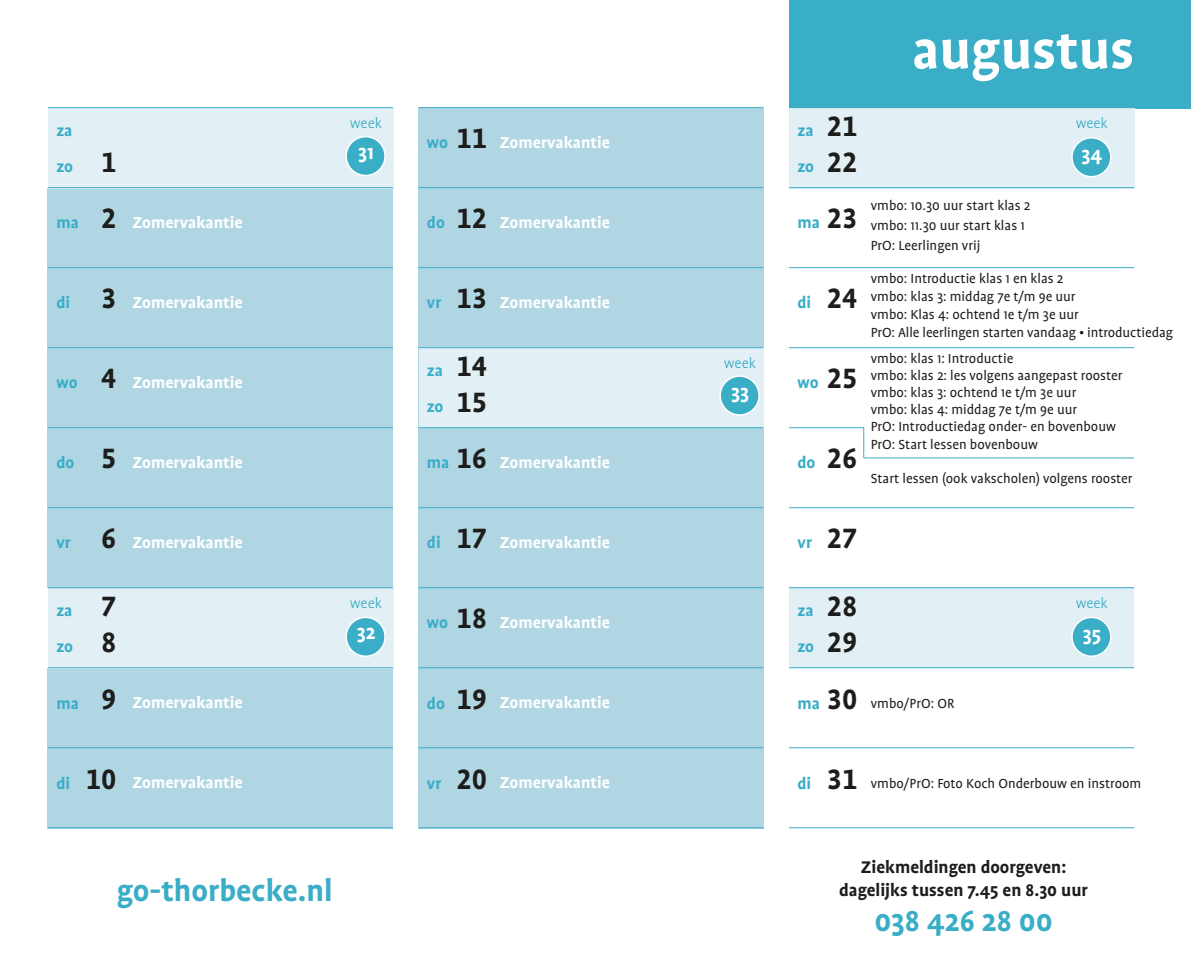
<style>
.page{position:relative;width:1191px;height:964px;background:#fff}
.page>*{position:absolute;margin:0;border:0;box-sizing:border-box;transform-origin:0 0}
.t1{font:700 60px "Profile";color:#fff}
.t2{font:700 33.8px "Profile";color:#3aadc7}
.t3{font:700 32.8px "Profile";color:#3aadc7}
.t4{font:700 21.8px "Profile";color:#fff}
.t5{font:700 19.2px/23.2px "Profile";color:#1d1d1b;text-align:center}
.t6{font:700 18px "Profile";color:#fff}
.t7{font:700 18px/36px "Profile";color:#3aadc7}
.t8{font:300 16px "Profile";color:#3aadc7}
.t9{font:15px/17.2px "Profile";color:#1d1d1b}
.s1{font-family:"Profile NO";font-size:32px;color:#1d1d1b}
</style>
<div class="page">
<div style="left:48px;top:188px;width:345px;height:399px;background:#b1d6e3"></div>
<div style="left:48px;top:668px;width:345px;height:161px;background:#b1d6e3"></div>
<div style="left:418px;top:108px;width:345px;height:720px;background:#b1d6e3"></div>
<div style="left:789px;top:0;width:402px;height:108px;background:#3aadc7"></div>
<div style="left:789px;top:108px;width:345px;height:80px;background:#e2eff5"></div>
<div style="left:419px;top:348px;width:344px;height:80px;background:#e2eff5"></div>
<div style="left:789px;top:587px;width:345px;height:81px;background:#e2eff5"></div>
<div style="left:48px;top:588px;width:345px;height:80px;background:#e2eff5"></div>
<div style="left:48px;top:108px;width:345px;height:80px;background:#e2eff5"></div>
<div style="left:346px;top:137px;width:39px;height:39px;background:#3aadc7;border-radius:50%"></div>
<div style="left:345px;top:136px;width:41px;height:40px;border:2px solid #fff;border-radius:50%"></div>
<div style="left:346px;top:617px;width:39px;height:39px;background:#3aadc7;border-radius:50%"></div>
<div style="left:345px;top:616px;width:41px;height:41px;border:2px solid #fff;border-radius:50%"></div>
<div style="left:720px;top:376px;width:39px;height:39px;background:#3aadc7;border-radius:50%"></div>
<div style="left:719px;top:375px;width:41px;height:41px;border:2px solid #fff;border-radius:50%"></div>
<div style="left:1072px;top:138px;width:38px;height:39px;background:#3aadc7;border-radius:50%"></div>
<div style="left:1071px;top:137px;width:40px;height:40px;border:2px solid #fff;border-radius:50%"></div>
<div style="left:1072px;top:617px;width:38px;height:39px;background:#3aadc7;border-radius:50%"></div>
<div style="left:1071px;top:616px;width:40px;height:41px;border:2px solid #fff;border-radius:50%"></div>
<hr style="left:48px;top:107px;width:345px;height:1px;background:#3aadc7">
<hr style="left:48px;top:187px;width:345px;height:1px;background:#3aadc7">
<hr style="left:48px;top:267px;width:345px;height:1px;background:#3aadc7">
<hr style="left:48px;top:347px;width:345px;height:1px;background:#3aadc7">
<hr style="left:48px;top:427px;width:345px;height:1px;background:#3aadc7">
<hr style="left:48px;top:507px;width:345px;height:1px;background:#3aadc7">
<hr style="left:48px;top:587px;width:345px;height:1px;background:#3aadc7">
<hr style="left:48px;top:667px;width:345px;height:1px;background:#3aadc7">
<hr style="left:48px;top:747px;width:345px;height:1px;background:#3aadc7">
<hr style="left:48px;top:827px;width:345px;height:1px;background:#3aadc7">
<hr style="left:418px;top:107px;width:345px;height:1px;background:#3aadc7">
<hr style="left:418px;top:187px;width:345px;height:1px;background:#3aadc7">
<hr style="left:418px;top:267px;width:345px;height:1px;background:#3aadc7">
<hr style="left:418px;top:347px;width:345px;height:1px;background:#3aadc7">
<hr style="left:418px;top:427px;width:345px;height:1px;background:#3aadc7">
<hr style="left:418px;top:507px;width:345px;height:1px;background:#3aadc7">
<hr style="left:418px;top:587px;width:345px;height:1px;background:#3aadc7">
<hr style="left:418px;top:667px;width:345px;height:1px;background:#3aadc7">
<hr style="left:418px;top:747px;width:345px;height:1px;background:#3aadc7">
<hr style="left:418px;top:827px;width:345px;height:1px;background:#3aadc7">
<hr style="left:789px;top:187px;width:345px;height:1px;background:#3aadc7">
<hr style="left:789px;top:267px;width:345px;height:1px;background:#3aadc7">
<hr style="left:789px;top:347px;width:345px;height:1px;background:#3aadc7">
<hr style="left:789px;top:427px;width:345px;height:1px;background:#3aadc7">
<hr style="left:789px;top:507px;width:345px;height:1px;background:#3aadc7">
<hr style="left:789px;top:587px;width:345px;height:1px;background:#3aadc7">
<hr style="left:789px;top:667px;width:345px;height:1px;background:#3aadc7">
<hr style="left:789px;top:747px;width:345px;height:1px;background:#3aadc7">
<hr style="left:789px;top:827px;width:345px;height:1px;background:#3aadc7">
<div style="left:864px;top:356px;width:305px;height:134px;background:#fff"></div>
<hr style="left:863px;top:457px;width:271px;height:1px;background:#3aadc7">
<hr style="left:863px;top:428px;width:1px;height:30px;background:#3aadc7">
<h1 class="t1" style="left:912px;top:18px;width:224px">augustus</h1>
<p class="t7" style="left:56px;top:113px;width:61px">za<br>zo <span class="s1">1</span></p>
<p class="t7" style="left:56px;top:205px;width:62px">ma <span class="s1">2</span></p>
<p class="t6" style="left:132px;top:213px;width:112px">Zomervakantie</p>
<p class="t7" style="left:56px;top:285px;width:62px">di <span class="s1">3</span></p>
<p class="t6" style="left:132px;top:293px;width:112px">Zomervakantie</p>
<p class="t7" style="left:56px;top:365px;width:61px">wo <span class="s1">4</span></p>
<p class="t6" style="left:132px;top:373px;width:112px">Zomervakantie</p>
<p class="t7" style="left:56px;top:445px;width:62px">do <span class="s1">5</span></p>
<p class="t6" style="left:132px;top:453px;width:112px">Zomervakantie</p>
<p class="t8" style="left:350px;top:115px;width:33px">week</p>
<h3 class="t4" style="left:358px;top:141px;width:17px">31</h3>
<p class="t7" style="left:427px;top:125px;width:61px">wo <span class="s1">11</span></p>
<p class="t6" style="left:500px;top:133px;width:112px">Zomervakantie</p>
<p class="t7" style="left:427px;top:205px;width:61px">do <span class="s1">12</span></p>
<p class="t6" style="left:500px;top:213px;width:112px">Zomervakantie</p>
<p class="t7" style="left:427px;top:285px;width:62px">vr <span class="s1">13</span></p>
<p class="t6" style="left:500px;top:293px;width:112px">Zomervakantie</p>
<p class="t7" style="left:427px;top:353px;width:61px">za <span class="s1">14 </span>zo <span class="s1">15</span></p>
<p class="t7" style="left:427px;top:445px;width:62px">ma <span class="s1">16</span></p>
<p class="t6" style="left:500px;top:453px;width:112px">Zomervakantie</p>
<p class="t8" style="left:724px;top:355px;width:33px">week</p>
<h3 class="t4" style="left:731px;top:381px;width:19px">33</h3>
<p class="t7" style="left:797px;top:113px;width:61px">za <span class="s1">21 </span>zo <span class="s1">22</span></p>
<p class="t7" style="left:797px;top:205px;width:62px">ma <span class="s1">23</span></p>
<p class="t7" style="left:797px;top:285px;width:62px">di <span class="s1">24</span></p>
<p class="t7" style="left:797px;top:365px;width:61px">wo <span class="s1">25</span></p>
<p class="t7" style="left:797px;top:445px;width:61px">do <span class="s1">26</span></p>
<p class="t8" style="left:1076px;top:115px;width:33px">week</p>
<h3 class="t4" style="left:1081px;top:143px;width:22px">34</h3>
<p class="t9" style="left:870px;top:195px;width:161px;line-height:20px">vmbo: 10.30 uur start klas 2 vmbo: 11.30 uur start klas 1<br>PrO: Leerlingen vrij</p>
<p class="t9" style="left:870px;top:269px;width:304px;line-height:18px">vmbo: Introductie klas 1 en klas 2<br>vmbo: klas 3: middag 7e t/m 9e uur<br>vmbo: Klas 4: ochtend 1e t/m 3e uur<br>PrO: Alle leerlingen starten vandaag • introductiedag</p>
<p class="t9" style="left:870px;top:350px;width:253px">vmbo: klas 1: Introductie<br>vmbo: klas 2: les volgens aangepast rooster vmbo: klas 3: ochtend 1e t/m 3e uur<br>vmbo: klas 4: middag 7e t/m 9e uur<br>PrO: Introductiedag onder- en bovenbouw PrO: Start lessen bovenbouw</p>
<p class="t9" style="left:870px;top:470px;width:263px">Start lessen (ook vakscholen) volgens rooster</p>
<p class="t7" style="left:56px;top:525px;width:62px">vr <span class="s1">6</span></p>
<p class="t6" style="left:132px;top:533px;width:112px">Zomervakantie</p>
<p class="t7" style="left:427px;top:525px;width:62px">di <span class="s1">17</span></p>
<p class="t6" style="left:500px;top:533px;width:112px">Zomervakantie</p>
<p class="t7" style="left:797px;top:525px;width:62px">vr <span class="s1">27</span></p>
<p class="t7" style="left:56px;top:593px;width:61px">za <span class="s1">7 </span>zo <span class="s1">8</span></p>
<p class="t7" style="left:56px;top:685px;width:62px">ma <span class="s1">9</span></p>
<p class="t6" style="left:132px;top:693px;width:112px">Zomervakantie</p>
<p class="t8" style="left:350px;top:595px;width:33px">week</p>
<h3 class="t4" style="left:357px;top:621px;width:20px">32</h3>
<p class="t7" style="left:427px;top:605px;width:61px">wo <span class="s1">18</span></p>
<p class="t6" style="left:500px;top:613px;width:112px">Zomervakantie</p>
<p class="t7" style="left:427px;top:685px;width:62px">do <span class="s1">19</span></p>
<p class="t6" style="left:500px;top:693px;width:112px">Zomervakantie</p>
<p class="t7" style="left:797px;top:593px;width:61px">za <span class="s1">28 </span>zo <span class="s1">29</span></p>
<p class="t7" style="left:797px;top:685px;width:62px">ma <span class="s1">30</span></p>
<p class="t9" style="left:870px;top:695px;width:85px">vmbo/PrO: OR</p>
<p class="t8" style="left:1076px;top:595px;width:33px">week</p>
<h3 class="t4" style="left:1082px;top:623px;width:20px">35</h3>
<p class="t7" style="left:56px;top:765px;width:62px">di <span class="s1">10</span></p>
<p class="t6" style="left:132px;top:773px;width:112px">Zomervakantie</p>
<p class="t7" style="left:427px;top:765px;width:62px">vr <span class="s1">20</span></p>
<p class="t6" style="left:500px;top:773px;width:112px">Zomervakantie</p>
<p class="t7" style="left:797px;top:765px;width:62px">di <span class="s1">31</span></p>
<p class="t9" style="left:870px;top:775px;width:272px">vmbo/PrO: Foto Koch Onderbouw en instroom</p>
<h2 class="t2" style="left:117px;top:872px;width:217px">go-thorbecke.nl</h2>
<p class="t5" style="left:839px;top:855px;width:250px">Ziekmeldingen doorgeven: dagelijks tussen 7.45 en 8.30 uur</p>
<h3 class="t3" style="left:874px;top:903px;width:180px">038 426 28 00</h3>
</div>
